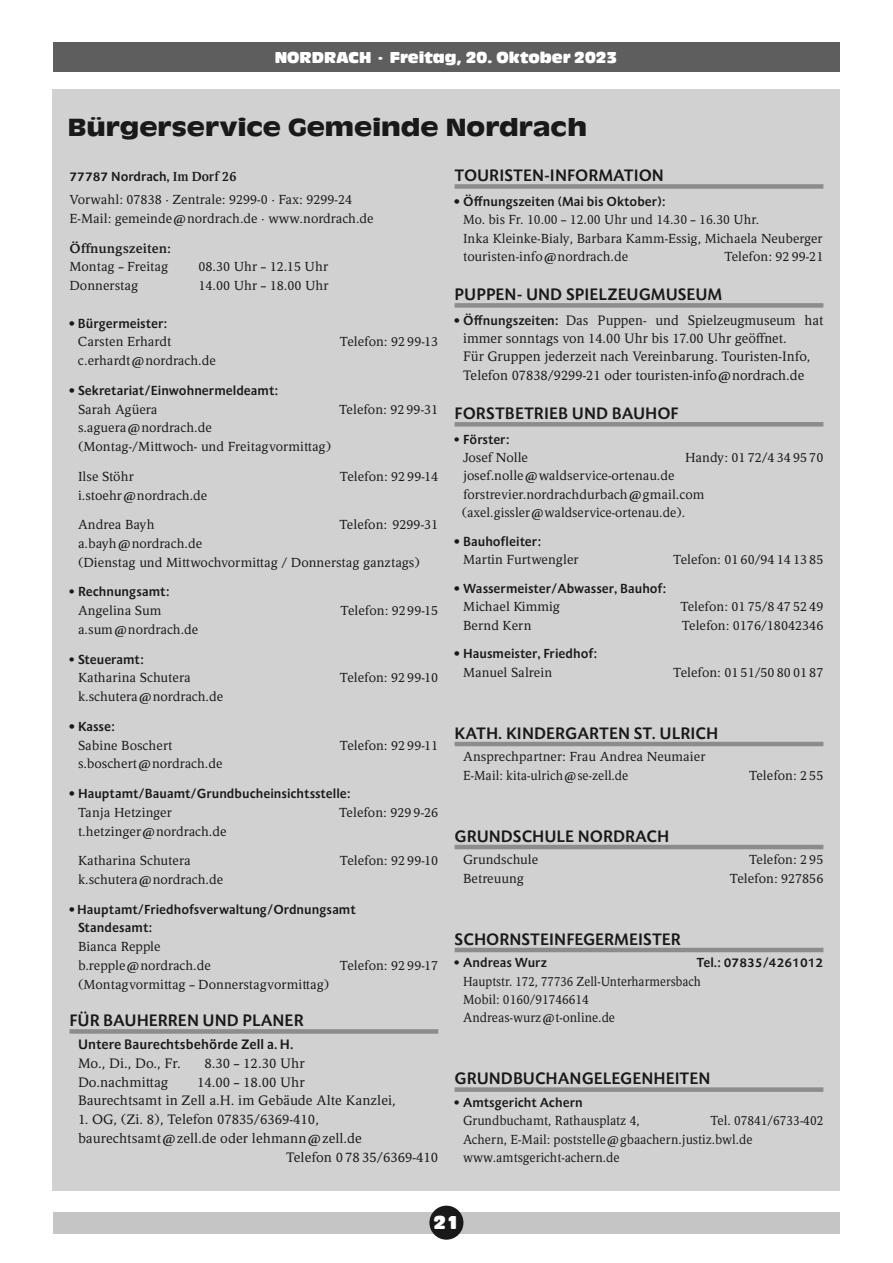
<style>
.page{position:relative;width:893px;height:1263px;background:#fff}
.page>*{position:absolute;margin:0;border:0;box-sizing:border-box;transform-origin:0 0}
.t1{font:700 25.8px "Antique Olive T";color:#191919;scale:1.2 1}
.t2{font:19.5px "Antique Olive T Compact Ro 1";color:#fff}
.t3{font:700 16.5px "Schwabo Sans";color:#191919}
.t4{font:16.5px "Antique Olive T Compact Ro 1";color:#fff}
.t5{font:13.65px/18.3px "Schwabo Serif";color:#191919}
.t6{font:700 13.65px "Schwabo Sans";color:#191919}
.t7{font:13.05px "Schwabo Serif";color:#191919}
.t8{font:700 13.05px "Schwabo Sans";color:#191919}
.t9{font:13.05px "Schwabo Serif";color:#191919;scale:.95 1}
.t10{font:13.05px "Schwabo Serif";color:#191919;scale:.91 1}
.t11{font:700 13.05px "Schwabo Serif";color:#191919}
.s1{font-family:"Schwabo Serif Hl"}
.s2{font-family:"Schwabo Serif";font-weight:400}
.s3{font-family:"Schwabo Sans";font-weight:700;font-size:13.05px}
</style>
<div class="page">
<div style="left:53px;top:1212px;width:786px;height:21px;background:#c5c5c5"></div>
<div style="left:429px;top:1206px;width:34px;height:34px;background:#191919;border-radius:50%"></div>
<div style="left:53px;top:43px;width:786px;height:29px;background:#5e5e5e"></div>
<div style="left:53px;top:89px;width:787px;height:1102px;background:#d1d1d1"></div>
<div style="left:70px;top:1029px;width:368px;height:5px;background:#8c8c8c"></div>
<div style="left:455px;top:184px;width:368px;height:5px;background:#8c8c8c"></div>
<div style="left:455px;top:303px;width:368px;height:5px;background:#8c8c8c"></div>
<div style="left:455px;top:422px;width:368px;height:5px;background:#8c8c8c"></div>
<hr style="left:455px;top:742px;width:368px;height:4px;background:#8c8c8c">
<hr style="left:455px;top:845px;width:368px;height:4px;background:#8c8c8c">
<hr style="left:455px;top:948px;width:368px;height:4px;background:#8c8c8c">
<div style="left:455px;top:1087px;width:368px;height:5px;background:#8c8c8c"></div>
<p class="t4" style="left:275px;top:51px;width:344px">NORDRACH · Freitag, 20. Oktober 2023</p>
<p class="t1" style="left:68px;top:114px;width:434px">Bürgerservice Gemeinde Nordrach</p>
<p class="t8" style="left:70px;top:172px;width:168px">77787 Nordrach, <span class="s1">Im Dorf 26</span></p>
<p class="t7" style="left:70px;top:194px;width:284px">Vorwahl: 07838 · Zentrale: 9299-0 · Fax: 9299-24</p>
<p class="t7" style="left:70px;top:213px;width:306px">E-Mail: gemeinde@nordrach.de · www.nordrach.de</p>
<p class="t11" style="left:70px;top:240px;width:103px">Öffnungszeiten:</p>
<p class="t7" style="left:70px;top:262px;width:100px">Montag – Freitag</p>
<p class="t7" style="left:198px;top:262px;width:131px">08.30 Uhr – 12.15 Uhr</p>
<p class="t7" style="left:70px;top:280px;width:70px">Donnerstag</p>
<p class="t7" style="left:198px;top:280px;width:132px">14.00 Uhr – 18.00 Uhr</p>
<p class="t8" style="left:69px;top:318px;width:99px">• Bürgermeister:</p>
<p class="t7" style="left:78px;top:337px;width:95px">Carsten Erhardt</p>
<p class="t7" style="left:340px;top:337px;width:100px">Telefon: 92 99-13</p>
<p class="t7" style="left:78px;top:355px;width:139px">c.erhardt@nordrach.de</p>
<p class="t8" style="left:70px;top:385px;width:210px">• Sekretariat/Einwohnermeldeamt:</p>
<p class="t7" style="left:78px;top:404px;width:81px">Sarah Agüera</p>
<p class="t7" style="left:339px;top:404px;width:101px">Telefon: 92 99-31</p>
<p class="t7" style="left:78px;top:423px;width:135px">s.aguera@nordrach.de</p>
<p class="t7" style="left:78px;top:441px;width:255px">(Montag-/Mittwoch- und Freitagvormittag)</p>
<p class="t7" style="left:78px;top:471px;width:57px">Ilse Stöhr</p>
<p class="t7" style="left:340px;top:471px;width:100px">Telefon: 92 99-14</p>
<p class="t7" style="left:78px;top:490px;width:131px">i.stoehr@nordrach.de</p>
<p class="t7" style="left:78px;top:519px;width:78px">Andrea Bayh</p>
<p class="t7" style="left:339px;top:519px;width:100px">Telefon: 9299-31</p>
<p class="t7" style="left:78px;top:538px;width:126px">a.bayh@nordrach.de</p>
<p class="t7" style="left:78px;top:557px;width:344px">(Dienstag und Mittwochvormittag / Donnerstag ganztags)</p>
<p class="t8" style="left:70px;top:587px;width:102px"><span class="s2">•</span> Rechnungsamt:</p>
<p class="t7" style="left:78px;top:605px;width:85px">Angelina Sum</p>
<p class="t7" style="left:341px;top:605px;width:99px">Telefon: 9299-15</p>
<p class="t7" style="left:78px;top:624px;width:122px">a.sum@nordrach.de</p>
<p class="t8" style="left:70px;top:654px;width:76px"><span class="s2">•</span> Steueramt:</p>
<p class="t7" style="left:78px;top:673px;width:114px">Katharina Schutera</p>
<p class="t7" style="left:340px;top:673px;width:100px">Telefon: 92 99-10</p>
<p class="t7" style="left:78px;top:691px;width:147px">k.schutera@nordrach.de</p>
<p class="t8" style="left:70px;top:721px;width:47px">• Kasse:</p>
<p class="t7" style="left:78px;top:740px;width:96px">Sabine Boschert</p>
<p class="t7" style="left:340px;top:740px;width:100px">Telefon: 92 99-11</p>
<p class="t7" style="left:78px;top:759px;width:146px">s.boschert@nordrach.de</p>
<p class="t8" style="left:70px;top:788px;width:283px">• Hauptamt/Bauamt/Grundbucheinsichtsstelle:</p>
<p class="t7" style="left:78px;top:807px;width:95px">Tanja Hetzinger</p>
<p class="t7" style="left:339px;top:807px;width:101px">Telefon: 929 9-26</p>
<p class="t7" style="left:78px;top:826px;width:150px">t.hetzinger@nordrach.de</p>
<p class="t7" style="left:78px;top:855px;width:114px">Katharina Schutera</p>
<p class="t7" style="left:340px;top:855px;width:100px">Telefon: 92 99-10</p>
<p class="t7" style="left:78px;top:874px;width:147px">k.schutera@nordrach.de</p>
<p class="t8" style="left:70px;top:904px;width:288px">• Hauptamt/Friedhofsverwaltung/Ordnungsamt</p>
<p class="t8" style="left:78px;top:923px;width:76px">Standesamt:</p>
<p class="t7" style="left:78px;top:941px;width:84px">Bianca Repple</p>
<p class="t7" style="left:78px;top:960px;width:135px">b.repple@nordrach.de</p>
<p class="t7" style="left:340px;top:960px;width:100px">Telefon: 92 99-17</p>
<p class="t7" style="left:78px;top:979px;width:253px">(Montagvormittag – Donnerstagvormittag)</p>
<p class="t3" style="left:70px;top:1014px;width:236px">FÜR BAUHERREN UND PLANER</p>
<p class="t6" style="left:78px;top:1039px;width:217px">Untere Baurechtsbehörde Zell a. H.</p>
<p class="t5" style="left:78px;top:1055px;width:104px">Mo., Di., Do., Fr.</p>
<p class="t5" style="left:204px;top:1055px;width:102px">8.30 – 12.30 Uhr</p>
<p class="t5" style="left:78px;top:1074px;width:92px">Do.nachmittag</p>
<p class="t5" style="left:197px;top:1074px;width:109px">14.00 – 18.00 Uhr</p>
<p class="t5" style="left:78px;top:1093px;width:319px">Baurechtsamt in Zell a.H. im Gebäude Alte Kanzlei,</p>
<p class="t5" style="left:78px;top:1111px;width:243px">1. OG, (Zi. 8), Telefon 07835/6369-410,</p>
<p class="t5" style="left:78px;top:1130px;width:285px">baurechtsamt@zell.de oder lehmann@zell.de</p>
<p class="t5" style="left:286px;top:1149px;width:154px">Telefon 0 78 35/6369-410</p>
<p class="t3" style="left:455px;top:169px;width:211px">TOURISTEN-INFORMATION</p>
<p class="t8" style="left:455px;top:196px;width:212px">• Öffnungszeiten (Mai bis Oktober):</p>
<p class="t7" style="left:463px;top:214px;width:297px">Mo. bis Fr. 10.00 – 12.00 Uhr und 14.30 – 16.30 Uhr.</p>
<p class="t7" style="left:463px;top:233px;width:361px">Inka Kleinke-Bialy, Barbara Kamm-Essig, Michaela Neuberger</p>
<p class="t7" style="left:463px;top:251px;width:167px">touristen-info@nordrach.de</p>
<p class="t7" style="left:724px;top:251px;width:101px">Telefon: 92 99-21</p>
<p class="t3" style="left:455px;top:288px;width:269px">PUPPEN- UND SPIELZEUGMUSEUM</p>
<p class="t5" style="left:463px;top:312px;width:362px;text-indent:-8px"><span class="s3">• Öffnungszeiten:</span> Das Puppen- und Spielzeugmuseum hat immer sonntags von 14.00 Uhr bis 17.00 Uhr geöffnet.</p>
<p class="t5" style="left:463px;top:349px;width:349px">Für Gruppen jederzeit nach Vereinbarung. Touristen-Info,<br>Telefon 07838/9299-21 oder touristen-info@nordrach.de</p>
<p class="t3" style="left:455px;top:407px;width:226px">FORSTBETRIEB UND BAUHOF</p>
<p class="t8" style="left:455px;top:434px;width:56px"><span class="s2">•</span> Förster:</p>
<p class="t7" style="left:463px;top:452px;width:67px">Josef Nolle</p>
<p class="t7" style="left:685px;top:452px;width:140px">Handy: 01 72/4 34 95 70</p>
<p class="t7" style="left:463px;top:471px;width:213px">josef.nolle@waldservice-ortenau.de</p>
<p class="t7" style="left:463px;top:489px;width:243px">forstrevier.nordrachdurbach@gmail.com</p>
<p class="t7" style="left:462px;top:507px;width:225px">(axel.gissler@waldservice-ortenau.de).</p>
<p class="t8" style="left:455px;top:536px;width:88px">• Bauhofleiter:</p>
<p class="t7" style="left:463px;top:554px;width:117px">Martin Furtwengler</p>
<p class="t7" style="left:673px;top:554px;width:152px">Telefon: 01 60/94 14 13 85</p>
<p class="t8" style="left:455px;top:583px;width:213px">• Wassermeister/Abwasser, Bauhof:</p>
<p class="t7" style="left:463px;top:601px;width:99px">Michael Kimmig</p>
<p class="t7" style="left:680px;top:601px;width:145px">Telefon: 01 75/8 47 52 49</p>
<p class="t7" style="left:463px;top:620px;width:70px">Bernd Kern</p>
<p class="t7" style="left:682px;top:620px;width:143px">Telefon: 0176/18042346</p>
<p class="t8" style="left:455px;top:649px;width:144px">• Hausmeister, Friedhof:</p>
<p class="t7" style="left:463px;top:667px;width:91px">Manuel Salrein</p>
<p class="t7" style="left:673px;top:667px;width:152px">Telefon: 01 51/50 80 01 87</p>
<p class="t3" style="left:455px;top:727px;width:265px">KATH. KINDERGARTEN ST. ULRICH</p>
<p class="t7" style="left:463px;top:751px;width:244px">Ansprechpartner: Frau Andrea Neumaier</p>
<p class="t9" style="left:463px;top:770px;width:176px">E-Mail: kita-ulrich@se-zell.de</p>
<p class="t7" style="left:749px;top:770px;width:76px">Telefon: 2 55</p>
<p class="t3" style="left:455px;top:830px;width:216px">GRUNDSCHULE NORDRACH</p>
<p class="t7" style="left:463px;top:854px;width:77px">Grundschule</p>
<p class="t7" style="left:749px;top:854px;width:76px">Telefon: 2 95</p>
<p class="t7" style="left:463px;top:873px;width:62px">Betreuung</p>
<p class="t7" style="left:730px;top:873px;width:95px">Telefon: 927856</p>
<p class="t3" style="left:455px;top:933px;width:228px">SCHORNSTEINFEGERMEISTER</p>
<p class="t8" style="left:455px;top:958px;width:94px"><span class="s2">•</span> Andreas Wurz</p>
<p class="t8" style="left:696px;top:958px;width:128px">Tel.: 07835/4261012</p>
<p class="t10" style="left:463px;top:976px;width:263px">Hauptstr. 172, 77736 Zell-Unterharmersbach</p>
<p class="t9" style="left:463px;top:994px;width:134px">Mobil: 0160/91746614</p>
<p class="t9" style="left:463px;top:1012px;width:162px">Andreas-wurz@t-online.de</p>
<p class="t3" style="left:455px;top:1072px;width:257px">GRUNDBUCHANGELEGENHEITEN</p>
<p class="t8" style="left:455px;top:1097px;width:130px"><span class="s2">•</span> Amtsgericht Achern</p>
<p class="t9" style="left:463px;top:1115px;width:187px">Grundbuchamt, Rathausplatz 4,</p>
<p class="t9" style="left:710px;top:1115px;width:120px">Tel. 07841/6733-402</p>
<p class="t9" style="left:463px;top:1134px;width:306px">Achern, E-Mail: poststelle@gbaachern.justiz.bwl.de</p>
<p class="t9" style="left:463px;top:1152px;width:166px">www.amtsgericht-achern.de</p>
<p class="t2" style="left:433px;top:1215px;width:27px">21</p>
</div>
